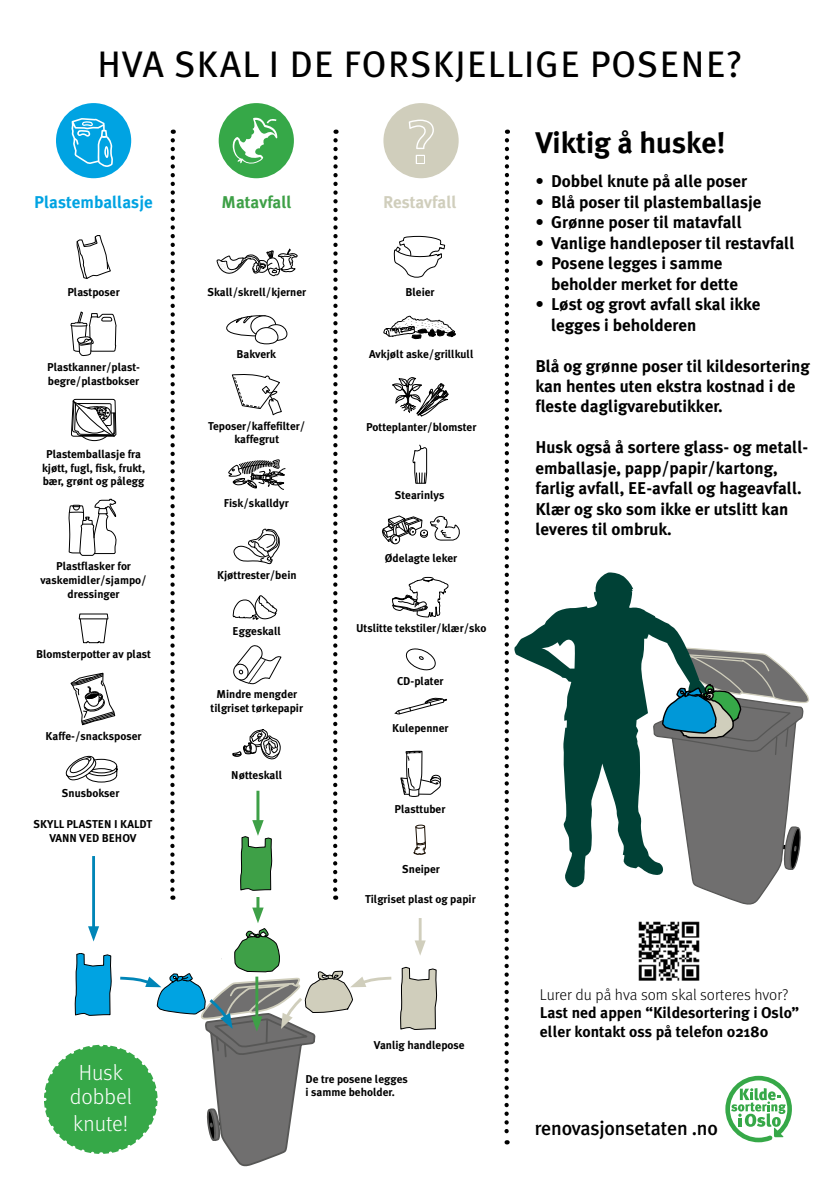
<style>
.page{position:relative;width:840px;height:1191px;background:#fff}
.page>*{position:absolute;margin:0;border:0;box-sizing:border-box;transform-origin:0 0}
.t1{font:37px "Meta Plus";letter-spacing:.035em;color:#000}
.t2{font:700 29.8px "Meta Plus";color:#000}
.t3{font:300 22px/25.4px "Meta";color:#fff;text-align:center}
.t4{font:500 19.8px "Meta Plus";letter-spacing:-.01em;color:#000}
.t5{font:700 17px/20.4px "Meta Plus";color:#000}
.t6{font:700 17px "Meta Plus";color:#00a3e2}
.t7{font:700 17px "Meta Plus";color:#d0cebc}
.t8{font:700 17px "Meta Plus";color:#3ea047}
.t9{font:700 15.6px/18.4px "Meta Plus";color:#000}
.t10{font:300 15.6px "Meta";color:#000}
.t11{font:700 11.4px/13.6px "Meta Plus";color:#000;text-align:center}
.t12{font:4.8px "Myriad";color:#000}
</style>
<div class="page">
<svg style="left:392px;top:377px;width:56px;height:40px"></svg>
<svg style="left:412px;top:445px;width:15px;height:39px"></svg>
<svg style="left:382px;top:515px;width:78px;height:30px"></svg>
<svg style="left:392px;top:577px;width:57px;height:41px"></svg>
<svg style="left:383px;top:315px;width:73px;height:24px"></svg>
<svg style="left:394px;top:236px;width:51px;height:42px"></svg>
<svg style="left:405px;top:648px;width:31px;height:23px"></svg>
<svg style="left:395px;top:697px;width:52px;height:17px"></svg>
<svg style="left:400px;top:751px;width:41px;height:46px"></svg>
<svg style="left:54px;top:101px;width:79px;height:79px"></svg>
<div style="left:56px;top:103px;width:75px;height:75px;background:#00a3e2;border-radius:50%"></div>
<svg style="left:71px;top:118px;width:42px;height:49px"></svg>
<svg style="left:217px;top:101px;width:78px;height:79px"></svg>
<div style="left:218px;top:103px;width:76px;height:75px;background:#36a848;border-radius:50%"></div>
<svg style="left:232px;top:117px;width:45px;height:47px"></svg>
<svg style="left:381px;top:101px;width:79px;height:79px"></svg>
<div style="left:383px;top:103px;width:75px;height:75px;background:#d0cebc;border-radius:50%"></div>
<div style="left:415px;top:155px;width:9px;height:9px;background:#fff"></div>
<svg style="left:408px;top:120px;width:25px;height:29px"></svg>
<div style="left:417px;top:156px;width:6px;height:7px;background:#d0cebc"></div>
<svg style="left:400px;top:966px;width:36px;height:64px;background:#c6c5b7"></svg>
<svg style="left:71px;top:399px;width:45px;height:42px"></svg>
<svg style="left:69px;top:499px;width:48px;height:57px"></svg>
<svg style="left:70px;top:672px;width:45px;height:53px"></svg>
<svg style="left:79px;top:613px;width:29px;height:30px"></svg>
<svg style="left:71px;top:311px;width:45px;height:46px"></svg>
<svg style="left:76px;top:235px;width:35px;height:44px"></svg>
<svg style="left:226px;top:315px;width:61px;height:29px"></svg>
<svg style="left:232px;top:374px;width:50px;height:42px"></svg>
<svg style="left:228px;top:459px;width:57px;height:31px"></svg>
<svg style="left:233px;top:528px;width:46px;height:36px"></svg>
<svg style="left:232px;top:595px;width:45px;height:25px"></svg>
<svg style="left:233px;top:645px;width:48px;height:39px"></svg>
<svg style="left:232px;top:729px;width:48px;height:31px"></svg>
<hr style="left:92px;top:856px;width:3px;height:75px;background:#0085b7">
<hr style="left:418px;top:918px;width:3px;height:27px;background:#d0cebc">
<svg style="left:415px;top:940px;width:10px;height:15px"></svg>
<svg style="left:514px;top:572px;width:165px;height:315px"></svg>
<svg style="left:540px;top:639px;width:35px;height:29px"></svg>
<svg style="left:639px;top:634px;width:171px;height:271px"></svg>
<img style="left:638px;top:921px;width:62px;height:60px">
<svg style="left:725px;top:1075px;width:66px;height:67px"></svg>
<svg style="left:170px;top:140px;width:5px;height:759px"></svg>
<svg style="left:333px;top:140px;width:4px;height:759px"></svg>
<svg style="left:504px;top:140px;width:5px;height:1004px"></svg>
<svg style="left:413px;top:824px;width:12px;height:31px"></svg>
<hr style="left:256px;top:790px;width:3px;height:35px;background:#3ea047">
<svg style="left:240px;top:820px;width:32px;height:71px"></svg>
<hr style="left:256px;top:897px;width:3px;height:16px;background:#3ea047">
<svg style="left:44px;top:907px;width:348px;height:260px"></svg>
<svg style="left:65px;top:755px;width:53px;height:27px"></svg>
<svg style="left:217px;top:249px;width:80px;height:27px"></svg>
<h1 class="t1" style="left:97px;top:42px;width:646px">HVA SKAL I DE FORSKJELLIGE POSENE?</h1>
<h3 class="t6" style="left:34px;top:192px;width:120px">Plastemballasje</h3>
<h3 class="t8" style="left:221px;top:192px;width:72px">Matavfall</h3>
<h3 class="t7" style="left:383px;top:192px;width:75px">Restavfall</h3>
<p class="t11" style="left:67px;top:285px;width:54px">Plastposer</p>
<p class="t11" style="left:207px;top:286px;width:100px">Skall/skrell/kjerner</p>
<p class="t11" style="left:47px;top:360px;width:94px;text-align:left">Plastkanner/plast&shy;begre/plastbokser</p>
<p class="t11" style="left:42px;top:447px;width:104px">Plastemballasje fra kjøtt, fugl, fisk, frukt, bær, grønt og pålegg</p>
<p class="t11" style="left:40px;top:559px;width:108px">Plastflasker for vaskemidler/sjampo/ dressinger</p>
<p class="t11" style="left:36px;top:647px;width:116px">Blomsterpotter av plast</p>
<p class="t11" style="left:46px;top:729px;width:97px">Kaffe-/snacksposer</p>
<p class="t11" style="left:62px;top:786px;width:59px">Snusbokser</p>
<p class="t11" style="left:34px;top:817px;width:120px">SKYLL PLASTEN I KALDT<br>VANN VED BEHOV</p>
<p class="t11" style="left:236px;top:347px;width:41px">Bakverk</p>
<p class="t11" style="left:208px;top:419px;width:99px">Teposer/kaffefilter/ kaffegrut</p>
<p class="t11" style="left:223px;top:496px;width:67px">Fisk/skalldyr</p>
<p class="t11" style="left:217px;top:568px;width:81px">Kjøttrester/bein</p>
<p class="t11" style="left:232px;top:624px;width:50px">Eggeskall</p>
<p class="t11" style="left:210px;top:687px;width:94px">Mindre mengder tilgriset tørkepapir</p>
<p class="t11" style="left:231px;top:768px;width:53px">Nøtteskall</p>
<p class="t11" style="left:405px;top:285px;width:31px">Bleier</p>
<p class="t12" style="left:408px;top:316px;width:3px">.</p>
<p class="t12" style="left:411px;top:318px;width:7px">. .</p>
<p class="t12" style="left:427px;top:318px;width:3px">.</p>
<p class="t12" style="left:403px;top:319px;width:5px">. .</p>
<p class="t12" style="left:437px;top:319px;width:3px">.</p>
<p class="t12" style="left:438px;top:321px;width:3px">.</p>
<p class="t12" style="left:422px;top:319px;width:3px">.</p>
<p class="t12" style="left:422px;top:321px;width:8px">. .</p>
<p class="t12" style="left:428px;top:323px;width:3px">.</p>
<p class="t12" style="left:431px;top:320px;width:3px">.</p>
<p class="t12" style="left:432px;top:322px;width:3px">.</p>
<p class="t12" style="left:424px;top:320px;width:3px">.</p>
<p class="t12" style="left:441px;top:320px;width:3px">.</p>
<p class="t12" style="left:441px;top:323px;width:3px">.</p>
<p class="t12" style="left:434px;top:321px;width:3px">.</p>
<p class="t12" style="left:395px;top:322px;width:5px">..</p>
<p class="t11" style="left:369px;top:347px;width:106px">Avkjølt aske/grillkull</p>
<p class="t12" style="left:411px;top:321px;width:3px">.</p>
<p class="t12" style="left:405px;top:321px;width:5px">..</p>
<p class="t12" style="left:417px;top:322px;width:3px">.</p>
<p class="t12" style="left:421px;top:322px;width:3px">.</p>
<p class="t12" style="left:421px;top:324px;width:3px">.</p>
<p class="t12" style="left:425px;top:323px;width:3px">.</p>
<p class="t12" style="left:399px;top:323px;width:3px">.</p>
<p class="t12" style="left:435px;top:323px;width:3px">.</p>
<p class="t12" style="left:442px;top:324px;width:3px">.</p>
<p class="t12" style="left:443px;top:326px;width:3px">.</p>
<p class="t12" style="left:437px;top:324px;width:3px">.</p>
<p class="t12" style="left:416px;top:324px;width:3px">.</p>
<p class="t12" style="left:445px;top:325px;width:3px">.</p>
<p class="t12" style="left:431px;top:325px;width:3px">.</p>
<p class="t12" style="left:440px;top:325px;width:3px">.</p>
<p class="t12" style="left:427px;top:325px;width:3px">.</p>
<p class="t12" style="left:447px;top:327px;width:3px">.</p>
<p class="t11" style="left:366px;top:420px;width:112px">Potteplanter/blomster</p>
<p class="t11" style="left:394px;top:488px;width:51px">Stearinlys</p>
<p class="t11" style="left:384px;top:551px;width:74px">Ødelagte leker</p>
<p class="t11" style="left:356px;top:621px;width:132px">Utslitte tekstiler/klær/sko</p>
<p class="t11" style="left:397px;top:674px;width:48px">CD-plater</p>
<p class="t11" style="left:392px;top:721px;width:58px">Kulepenner</p>
<p class="t11" style="left:394px;top:802px;width:52px">Plasttuber</p>
<p class="t11" style="left:402px;top:861px;width:39px">Sneiper</p>
<p class="t11" style="left:365px;top:892px;width:112px">Tilgriset plast og papir</p>
<p class="t11" style="left:374px;top:1037px;width:92px">Vanlig handlepose</p>
<h3 class="t3" style="left:70px;top:1059px;width:64px">Husk dobbel knute!</h3>
<p class="t11" style="left:305px;top:1071px;width:104px;text-align:left">De tre posene legges i samme beholder.</p>
<h2 class="t2" style="left:535px;top:125px;width:192px">Viktig å huske!</h2>
<h3 class="t5" style="left:535px;top:171px;width:213px">• Dobbel knute på alle poser</h3>
<h3 class="t5" style="left:535px;top:192px;width:227px">• Blå poser til plastemballasje</h3>
<h3 class="t5" style="left:535px;top:212px;width:208px">• Grønne poser til matavfall</h3>
<h3 class="t5" style="left:535px;top:233px;width:260px">• Vanlige handleposer til restavfall</h3>
<h3 class="t5" style="left:550px;top:253px;width:189px;text-indent:-16px">• Posene legges i samme beholder merket for dette</h3>
<h3 class="t5" style="left:550px;top:294px;width:211px;text-indent:-16px">• Løst og grovt avfall skal ikke legges i beholderen</h3>
<h3 class="t5" style="left:535px;top:355px;width:276px">Blå og grønne poser til kildesortering kan hentes uten ekstra kostnad i de fleste dagligvarebutikker.</h3>
<h3 class="t5" style="left:535px;top:437px;width:274px">Husk også å sortere glass- og metall&shy;emballasje, papp/papir/kartong, farlig avfall, EE-avfall og hageavfall.<br>Klær og sko som ikke er utslitt kan leveres til ombruk.</h3>
<h3 class="t10" style="left:539px;top:985px;width:250px">Lurer du på hva som skal sorteres hvor?</h3>
<h3 class="t9" style="left:539px;top:1003px;width:260px">Last ned appen “Kildesortering i Oslo” eller kontakt oss på telefon 02180</h3>
<h3 class="t4" style="left:534px;top:1116px;width:184px">renovasjonsetaten .no</h3>
</div>
